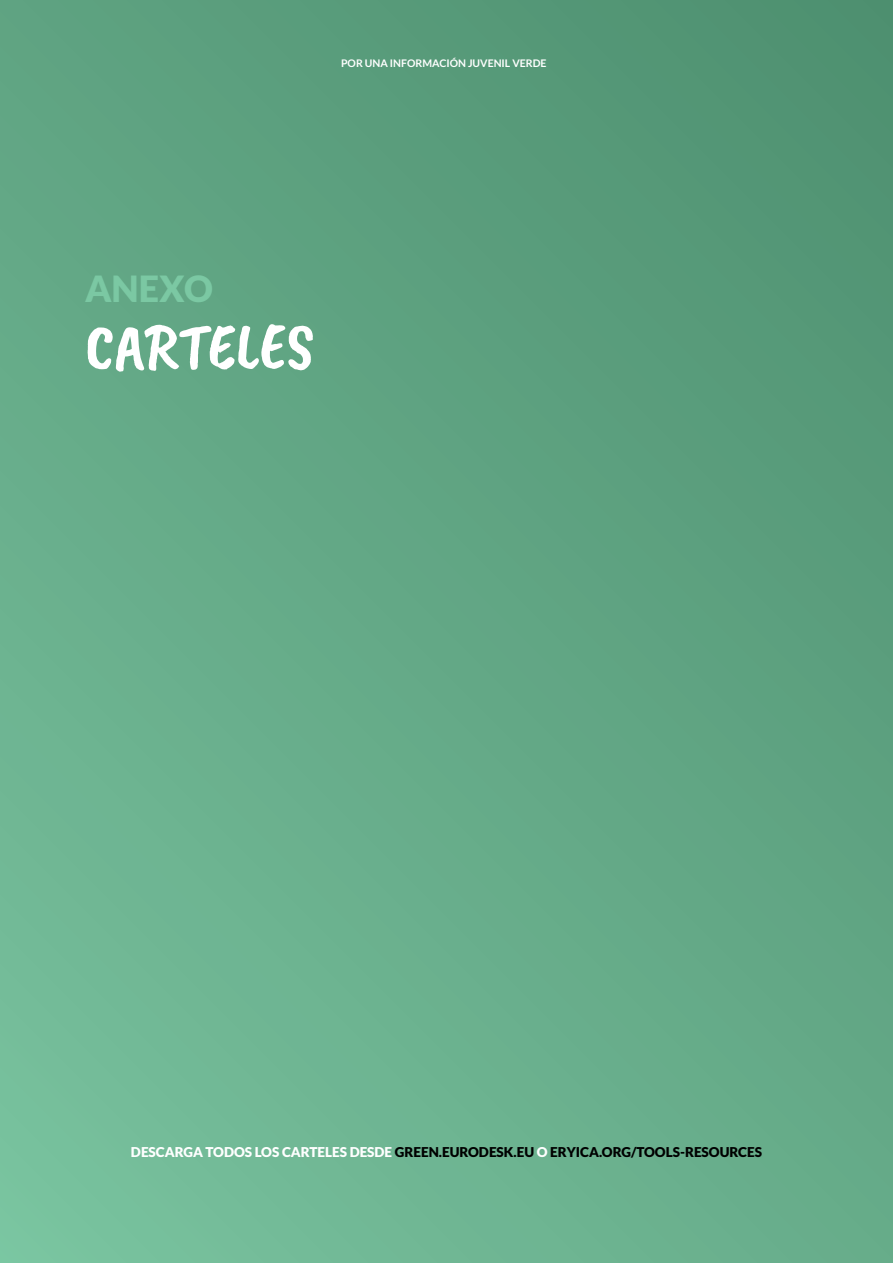
<style>
.page{position:relative;width:893px;height:1263px;background:#fff}
.page>*{position:absolute;margin:0;border:0;box-sizing:border-box;transform-origin:0 0}
.t1{font:66px "Caveat Brush";color:#fff}
.t2{font:900 36px "Lato";color:#7bc8a3}
.t3{font:900 13.5px "Lato";color:#000}
.t4{font:700 10.5px "Lato";color:#fff}
.s1{color:#fff}
</style>
<div class="page">
<div style="left:0;top:0;width:893px;height:1263px;background:linear-gradient(to bottom,#569978,#70b794)"></div>
<p class="t4" style="left:341px;top:57px;width:207px">POR UNA INFORMACIÓN JUVENIL VERDE</p>
<h2 class="t2" style="left:85px;top:268px;width:129px">ANEXO</h2>
<h1 class="t1" style="left:85px;top:309px;width:231px">CARTELES</h1>
<p class="t3" style="left:131px;top:1144px;width:632px"><span class="s1">DESCARGA TODOS LOS CARTELES DESDE</span> GREEN.EURODESK.EU <span class="s1">O</span> ERYICA.ORG/TOOLS-RESOURCES</p>
</div>
